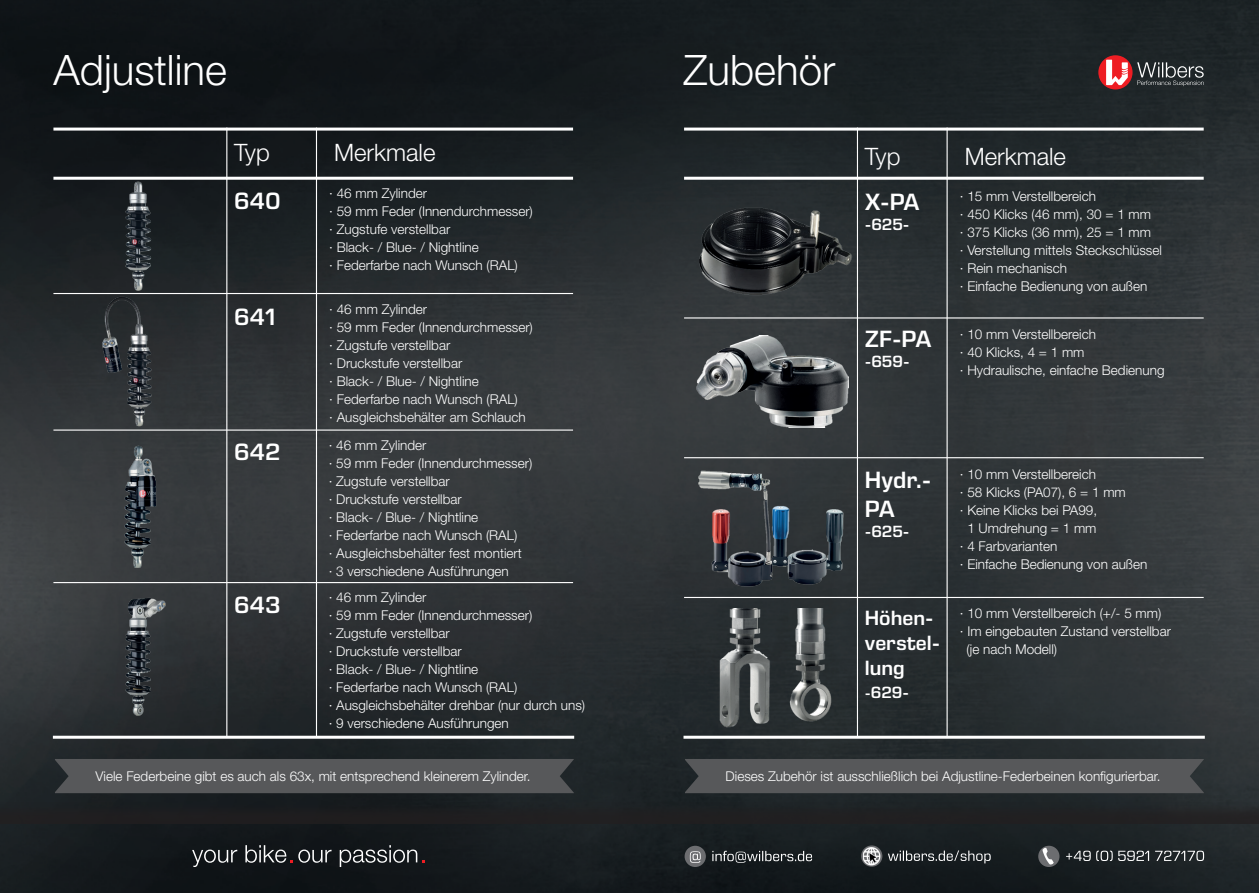
<style>
.page{position:relative;width:1259px;height:893px;background:#fff}
.page>*{position:absolute;margin:0;border:0;box-sizing:border-box;transform-origin:0 0}
.t1{font:300 42px "Helvetica Neue LT Pro";color:#fff}
.t2{font:600 24px/28.8px "Eurostile Next LT Pro";color:#fff}
.t3{font:300 24px "Helvetica Neue LT Pro";color:#fff}
.t4{font:600 21px/25.2px "Eurostile Next LT Pro";color:#fff}
.t5{font:600 16.5px "Eurostile Next LT Pro";color:#fff}
.t6{font:300 13.5px/18px "Helvetica Neue LT Pro";color:#fff}
.s1{font-size:15px}
</style>
<div class="page">
<img style="left:0;top:0;width:1259px;height:802px">
<div style="left:0;top:802px;width:1259px;height:91px;background:#231f20"></div>
<img style="left:0;top:825px;width:1259px;height:68px">
<svg style="left:192px;top:845px;width:232px;height:22px;background:#373a3d"></svg>
<div style="left:684px;top:846px;width:22px;height:21px;background:#6c6d70;border-radius:50%"></div>
<svg style="left:690px;top:851px;width:10px;height:12px"></svg>
<svg style="left:712px;top:851px;width:100px;height:12px"></svg>
<svg style="left:861px;top:845px;width:21px;height:22px"></svg>
<img style="left:863px;top:845px;width:19px;height:21px">
<svg style="left:888px;top:850px;width:102px;height:13px"></svg>
<div style="left:1038px;top:846px;width:21px;height:21px;background:#6c6d70;border-radius:50%"></div>
<svg style="left:1042px;top:848px;width:11px;height:16px"></svg>
<svg style="left:1098px;top:55px;width:34px;height:34px"></svg>
<svg style="left:1106px;top:60px;width:21px;height:25px"></svg>
<svg style="left:1137px;top:62px;width:66px;height:24px;background:#4d5254"></svg>
<svg style="left:1066px;top:851px;width:138px;height:10px"></svg>
<hr style="left:53px;top:293px;width:520px;height:1px;background:#fff">
<hr style="left:53px;top:429px;width:520px;height:2px;background:#fff">
<hr style="left:53px;top:582px;width:520px;height:1px;background:#fff">
<hr style="left:53px;top:736px;width:521px;height:3px;background:#fff">
<hr style="left:53px;top:177px;width:520px;height:3px;background:#fff">
<hr style="left:53px;top:128px;width:520px;height:3px;background:#fff">
<hr style="left:226px;top:128px;width:1px;height:609px;background:#fff">
<hr style="left:316px;top:128px;width:1px;height:609px;background:#fff">
<img style="left:100px;top:180px;width:75px;height:113px">
<img style="left:97px;top:294px;width:63px;height:133px">
<img style="left:111px;top:444px;width:60px;height:124px">
<img style="left:111px;top:595px;width:60px;height:121px">
<div style="left:55px;top:759px;width:519px;height:34px;background:#57585a"></div>
<div style="left:685px;top:759px;width:519px;height:34px;background:#57585a"></div>
<hr style="left:684px;top:317px;width:519px;height:2px;background:#fff">
<hr style="left:684px;top:457px;width:519px;height:1px;background:#fff">
<hr style="left:684px;top:597px;width:519px;height:1px;background:#fff">
<hr style="left:683px;top:736px;width:521px;height:3px;background:#fff">
<hr style="left:684px;top:177px;width:519px;height:3px;background:#fff">
<hr style="left:684px;top:128px;width:519px;height:3px;background:#fff">
<hr style="left:857px;top:128px;width:1px;height:609px;background:#fff">
<hr style="left:946px;top:128px;width:1px;height:609px;background:#fff">
<img style="left:685px;top:191px;width:172px;height:115px">
<img style="left:694px;top:336px;width:154px;height:92px">
<img style="left:683px;top:458px;width:174px;height:139px">
<img style="left:693px;top:608px;width:155px;height:124px">
<h1 class="t1" style="left:53px;top:45px;width:175px">Adjustline</h1>
<h1 class="t1" style="left:683px;top:45px;width:153px">Zubehör</h1>
<h2 class="t3" style="left:234px;top:138px;width:37px">Typ</h2>
<h2 class="t2" style="left:234px;top:187px;width:48px">640</h2>
<h2 class="t2" style="left:234px;top:303px;width:44px">641</h2>
<h2 class="t2" style="left:234px;top:438px;width:48px">642</h2>
<h2 class="t2" style="left:234px;top:591px;width:48px">643</h2>
<h2 class="t3" style="left:334px;top:138px;width:103px">Merkmale</h2>
<p class="t6" style="left:329px;top:184px;width:205px">· 46 mm Zylinder<br>· 59 mm Feder (Innendurchmesser) · Zugstufe verstellbar<br>· Black- / Blue- / Nightline<br>· Federfarbe nach Wunsch (RAL)</p>
<p class="t6" style="left:329px;top:300px;width:205px">· 46 mm Zylinder<br>· 59 mm Feder (Innendurchmesser) · Zugstufe verstellbar<br>· Druckstufe verstellbar<br>· Black- / Blue- / Nightline<br>· Federfarbe nach Wunsch (RAL)<br>· Ausgleichsbehälter am Schlauch</p>
<p class="t6" style="left:329px;top:436px;width:205px">· 46 mm Zylinder<br>· 59 mm Feder (Innendurchmesser) · Zugstufe verstellbar<br>· Druckstufe verstellbar<br>· Black- / Blue- / Nightline<br>· Federfarbe nach Wunsch (RAL)<br>· Ausgleichsbehälter fest montiert<br>· 3 verschiedene Ausführungen</p>
<p class="t6" style="left:329px;top:588px;width:258px">· 46 mm Zylinder<br>· 59 mm Feder (Innendurchmesser)<br>· Zugstufe verstellbar<br>· Druckstufe verstellbar<br>· Black- / Blue- / Nightline<br>· Federfarbe nach Wunsch (RAL)<br>· Ausgleichsbehälter drehbar (nur durch uns) · 9 verschiedene Ausführungen</p>
<h2 class="t3" style="left:865px;top:142px;width:37px">Typ</h2>
<h2 class="t2" style="left:865px;top:188px;width:56px">X-PA</h2>
<p class="t5" style="left:865px;top:215px;width:46px">-625-</p>
<h2 class="t2" style="left:865px;top:325px;width:68px">ZF-PA</h2>
<p class="t5" style="left:865px;top:352px;width:46px">-659-</p>
<h2 class="t3" style="left:964px;top:142px;width:103px">Merkmale</h2>
<p class="t6" style="left:960px;top:187px;width:204px">· 15 mm Verstellbereich<br>· 450 Klicks (46 mm), 30 = 1 mm<br>· 375 Klicks (36 mm), 25 = 1 mm<br>· Verstellung mittels Steckschlüssel · Rein mechanisch<br>· Einfache Bedienung von außen</p>
<p class="t6" style="left:960px;top:324px;width:206px">· 10 mm Verstellbereich<br>· 40 Klicks, 4 = 1 mm<br>· Hydraulische, einfache Bedienung</p>
<h2 class="t2" style="left:865px;top:466px;width:68px">Hydr.-<br>PA</h2>
<p class="t5" style="left:865px;top:522px;width:46px">-625-</p>
<h3 class="t4" style="left:865px;top:605px;width:77px">Höhen&shy;verstel&shy;lung</h3>
<p class="t5" style="left:865px;top:683px;width:46px"><span class="s1">-</span>629-</p>
<p class="t6" style="left:960px;top:465px;width:138px">· 10 mm Verstellbereich</p>
<p class="t6" style="left:960px;top:483px;width:167px">· 58 Klicks (PA07), 6 = 1 mm</p>
<p class="t6" style="left:960px;top:501px;width:139px">· Keine Klicks bei PA99,</p>
<p class="t6" style="left:967px;top:519px;width:131px">1 Umdrehung = 1 mm</p>
<p class="t6" style="left:960px;top:537px;width:99px">· 4 Farbvarianten</p>
<p class="t6" style="left:960px;top:555px;width:189px">· Einfache Bedienung von außen</p>
<p class="t6" style="left:960px;top:604px;width:203px">· 10 mm Verstellbereich (+/- 5 mm)</p>
<p class="t6" style="left:960px;top:622px;width:213px">· Im eingebauten Zustand verstellbar</p>
<p class="t6" style="left:966px;top:640px;width:92px">(je nach Modell)</p>
<p class="t6" style="left:95px;top:767px;width:436px">Viele Federbeine gibt es auch als 63x, mit entsprechend kleinerem Zylinder.</p>
<p class="t6" style="left:725px;top:767px;width:436px">Dieses Zubehör ist ausschließlich bei Adjustline-Federbeinen konfigurierbar.</p>
</div>
